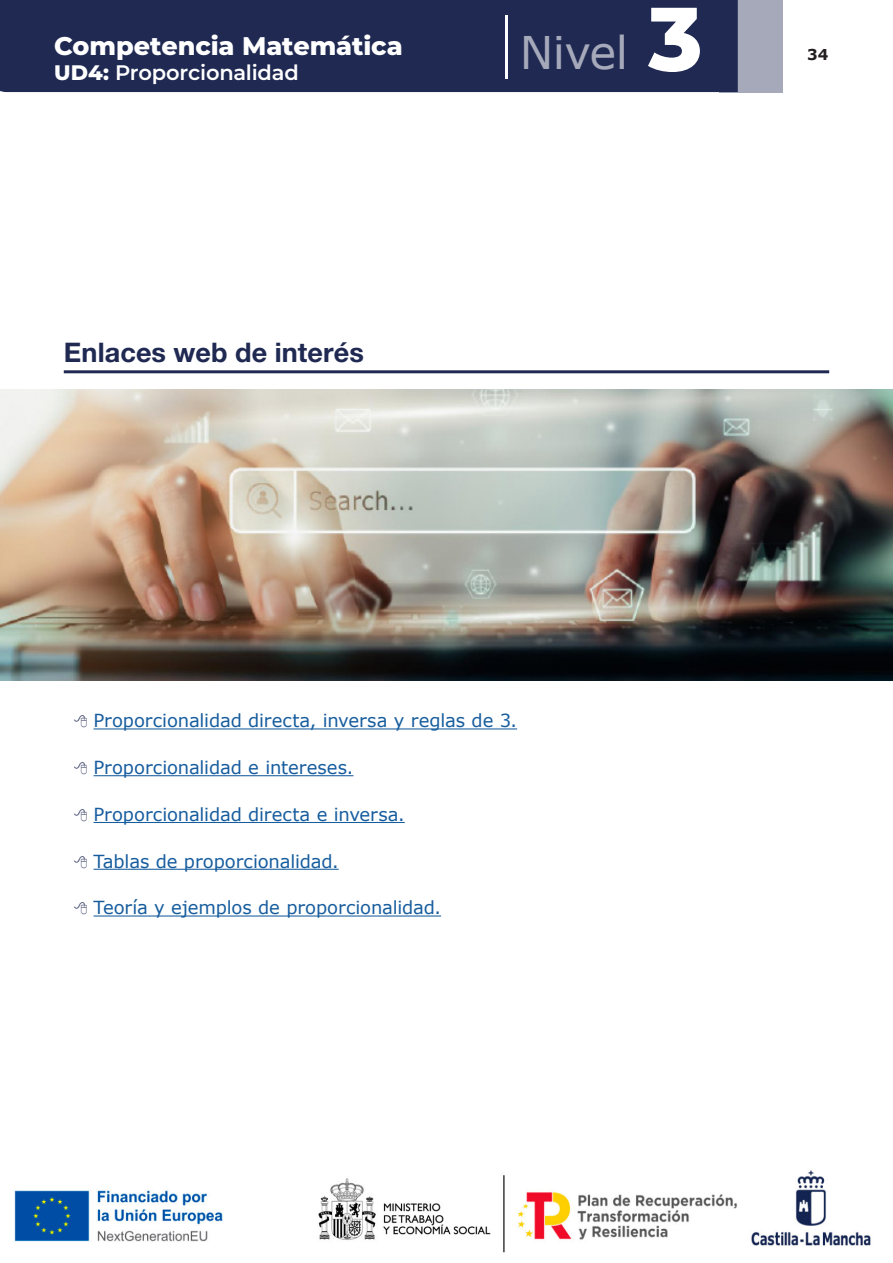
<style>
.page{position:relative;width:893px;height:1263px;background:#fff}
.page>*{position:absolute;margin:0;border:0;box-sizing:border-box;transform-origin:0 0}
.t1{font:45px "Verdana";letter-spacing:-.015em;color:#a5a9ba}
._1__TITULO{font:27px "Helvetica Neue LT 75 Bd";letter-spacing:.005em;color:#1f2952}
.t2{font:800 25.5px "Montserrat";letter-spacing:-.005em;color:#fff}
.t3{font:600 21px "Montserrat";letter-spacing:-.01em;color:#fff}
.t4{font:18px "Verdana";letter-spacing:-.005em;color:#175d9e}
.t5{font:700 15px "Verdana";color:#231f20}
.s1{font-weight:800}
.s2{font-family:"Montserrat";font-weight:800;font-size:90px;color:#fff}
</style>
<div class="page">
<img style="left:14px;top:1170px;width:857px;height:83px">
<div style="left:719px;top:0;width:63px;height:92px;background:#a5a9ba"></div>
<div style="left:0;top:0;width:738px;height:92px;background:#1f2952"></div>
<hr style="left:505px;top:16px;width:2px;height:63px;background:#fff">
<hr style="left:64px;top:370px;width:765px;height:3px;background:#1f2952">
<hr style="left:94px;top:728px;width:423px;height:1px;background:#175d9e">
<hr style="left:94px;top:775px;width:259px;height:1px;background:#175d9e">
<hr style="left:94px;top:822px;width:311px;height:1px;background:#175d9e">
<hr style="left:94px;top:869px;width:245px;height:1px;background:#175d9e">
<hr style="left:94px;top:915px;width:347px;height:1px;background:#175d9e">
<img style="left:0;top:389px;width:893px;height:292px">
<h3 class="t2" style="left:54px;top:27px;width:350px">Competencia Matemática</h3>
<p class="t3" style="left:54px;top:58px;width:246px"><span class="s1">UD4:</span> Proporcionalidad</p>
<p class="_1__TITULO" style="left:64px;top:335px;width:302px">Enlaces web de interés</p>
<h1 class="t1" style="left:520px;top:22px;width:184px">Nivel <span class="s2">3</span></h1>
<p class="t5" style="left:807px;top:44px;width:23px">34</p>
<p class="t4" style="left:94px;top:708px;width:425px">Proporcionalidad directa, inversa y reglas de 3.</p>
<p class="t4" style="left:94px;top:755px;width:261px">Proporcionalidad e intereses.</p>
<p class="t4" style="left:94px;top:802px;width:313px">Proporcionalidad directa e inversa.</p>
<p class="t4" style="left:94px;top:849px;width:247px">Tablas de proporcionalidad.</p>
<p class="t4" style="left:94px;top:895px;width:349px">Teoría y ejemplos de proporcionalidad.</p>
</div>
